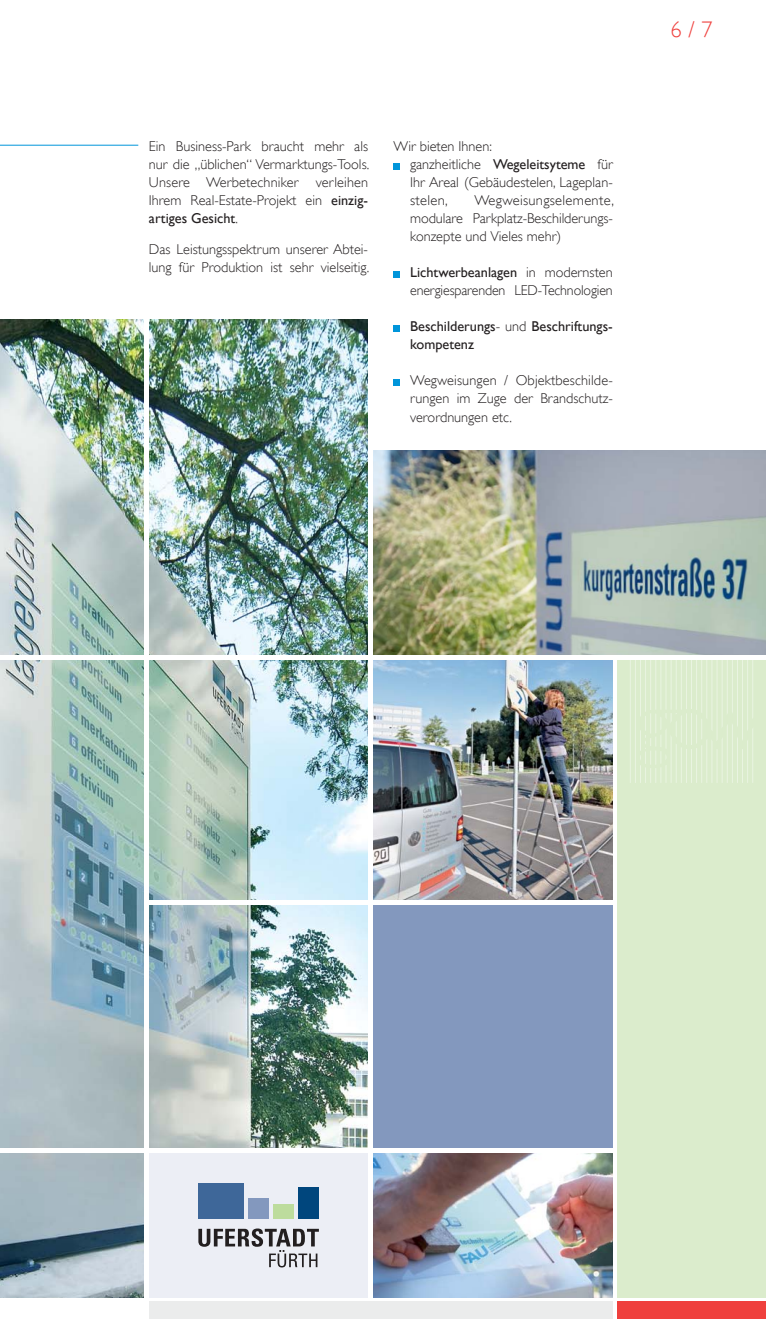
<style>
.page{position:relative;width:766px;height:1319px;background:#fff}
.page>*{position:absolute;margin:0;border:0;box-sizing:border-box;transform-origin:0 0}
.t1{font:300 22.5px "Gill Sans";color:#ef403d}
.t2{font:300 14.25px/18px "Gill Sans";color:#231f20;text-align:justify}
.t3{font:14.25px/18px "Gill Sans";color:#231f20}
.s1{font-weight:400}
.s2{font-weight:300}
</style>
<div class="page">
<div style="left:0;top:659px;width:612px;height:638px;background:#8398be"></div>
<img style="left:372px;top:1152px;width:240px;height:145px">
<div style="left:617px;top:659px;width:148px;height:638px;background:#dbeccc"></div>
<div style="left:617px;top:1301px;width:148px;height:17px;background:#ef403d"></div>
<hr style="left:0;top:145px;width:138px;height:1px;background:#0095da">
<svg style="left:629px;top:659px;width:124px;height:123px"></svg>
<div style="left:393px;top:163px;width:7px;height:6px;background:#0095da"></div>
<div style="left:393px;top:271px;width:7px;height:6px;background:#0095da"></div>
<div style="left:393px;top:325px;width:7px;height:6px;background:#0095da"></div>
<div style="left:393px;top:379px;width:7px;height:6px;background:#0095da"></div>
<div style="left:149px;top:1301px;width:463px;height:17px;background:#ebecec"></div>
<img style="left:372px;top:659px;width:240px;height:240px">
<img style="left:0;top:319px;width:368px;height:978px">
<div style="left:147px;top:899px;width:467px;height:5px;background:#fff"></div>
<img style="left:373px;top:450px;width:392px;height:205px">
<div style="left:147px;top:1150px;width:223px;height:147px;background:#eceef5"></div>
<div style="left:198px;top:1183px;width:46px;height:35px;background:#3e6799"></div>
<div style="left:248px;top:1197px;width:21px;height:21px;background:#8398be"></div>
<div style="left:273px;top:1203px;width:20px;height:15px;background:#bddc9d"></div>
<div style="left:298px;top:1187px;width:20px;height:31px;background:#00467d"></div>
<svg style="left:198px;top:1228px;width:121px;height:39px"></svg>
<hr style="left:145px;top:298px;width:4px;height:999px;background:#fff">
<hr style="left:368px;top:315px;width:4px;height:982px;background:#fff">
<hr style="left:0;top:1148px;width:612px;height:4px;background:#fff">
<hr style="left:0;top:655px;width:765px;height:4px;background:#fff">
<p class="t2" style="left:149px;top:138px;width:222px">Ein Business-Park braucht mehr als nur die „üblichen“ Vermarktungs-Tools.<br>Unsere Werbetechniker verleihen Ihrem Real-Estate-Projekt ein <span class="s1">einzig&shy;artiges Gesicht</span>.</p>
<p class="t2" style="left:149px;top:240px;width:222px">Das Leistungsspektrum unserer Abtei&shy;lung für Produktion ist sehr vielseitig.</p>
<p class="t2" style="left:410px;top:138px;width:204px;text-align:left;text-indent:-16px">Wir bieten Ihnen:<br>ganzheitliche <span class="s1">Wegeleitsyteme</span> für<br>Ihr Areal (Gebäudestelen, Lageplan&shy;stelen,</p>
<p class="t2" style="left:410px;top:192px;width:205px;text-indent:64px">Wegweisungselemente, modulare Parkplatz-Beschilderungs&shy;konzepte und Vieles mehr)</p>
<p class="t2" style="left:410px;top:264px;width:204px"><span class="s1">Lichtwerbeanlagen</span> in modernsten energiesparenden LED-Technologien</p>
<p class="t3" style="left:410px;top:317px;width:204px">Beschilderungs<span class="s2">- und</span> Beschriftungs&shy;kompetenz</p>
<p class="t2" style="left:410px;top:372px;width:204px">Wegweisungen / Objektbeschilde&shy;rungen im Zuge der Brandschutz&shy;verordnungen etc.</p>
<h1 class="t1" style="left:670px;top:17px;width:44px">6 / 7</h1>
</div>
